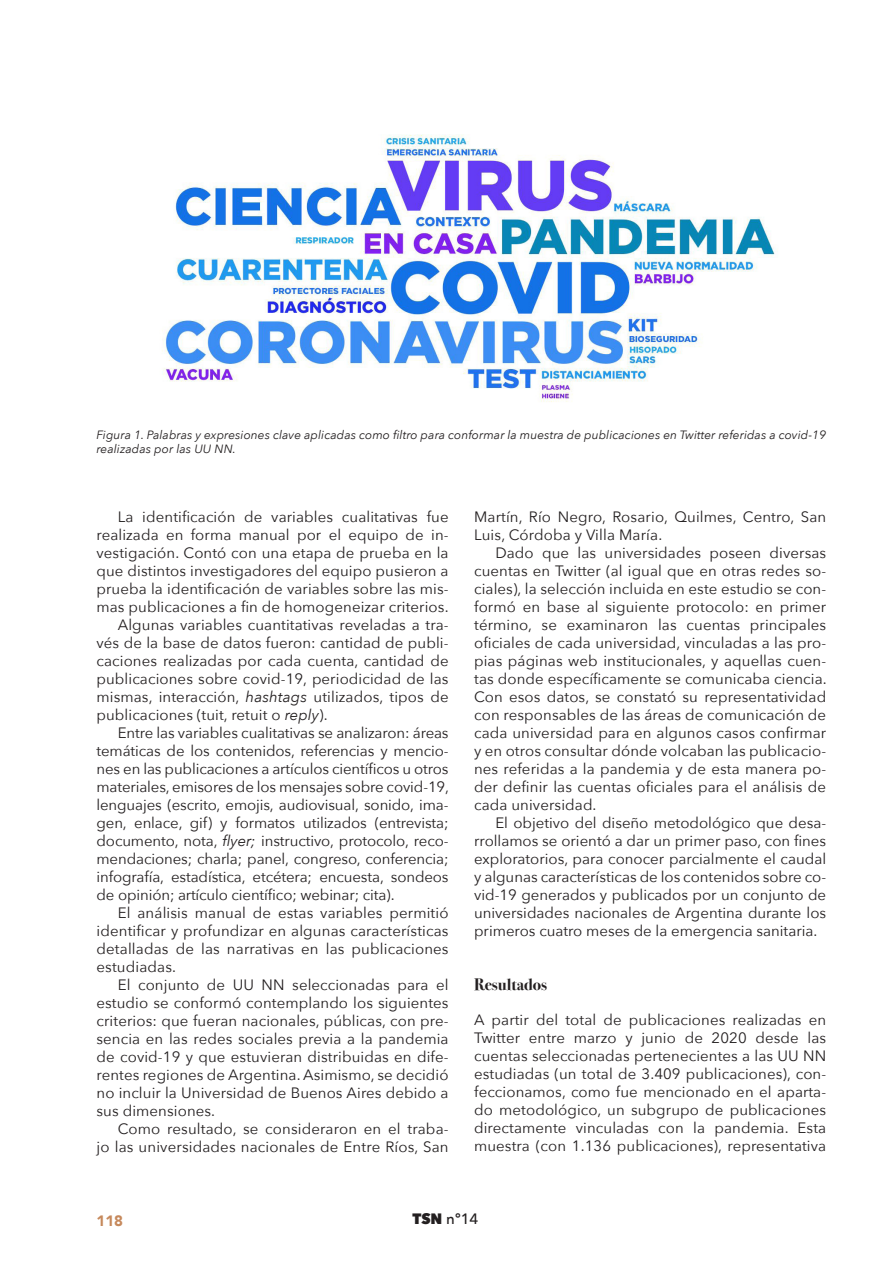
<style>
.page{position:relative;width:893px;height:1263px;background:#fff}
.page>*{position:absolute;margin:0;border:0;box-sizing:border-box;transform-origin:0 0}
.Ladillo{font:700 16.5px "Bodoni Svty Two ITCTT";color:#231f20}
.TEXTO{font:15px/18px "Avenir Next";letter-spacing:.005em;color:#231f20;text-align:justify}
.PRIMER_PARRAFO{font:15px/18px "Avenir Next";letter-spacing:.005em;color:#231f20;text-align:justify}
.t1{font:500 15px "Avenir Next";color:#231f20}
.t2{font:900 15px "Avenir";color:#c6895c}
.pie_foto{font:italic 12px/14.4px "Avenir Next";letter-spacing:.005em;color:#231f20}
.s1{font-style:italic}
.s2{font-weight:800}
</style>
<div class="page">
<img style="left:162px;top:134px;width:616px;height:268px">
<p class="pie_foto" style="left:97px;top:427px;width:731px">Figura 1. Palabras y expresiones clave aplicadas como filtro para conformar la muestra de publicaciones en Twitter referidas a covid-19 realizadas por las UU NN.</p>
<p class="TEXTO" style="left:97px;top:507px;width:354px;text-indent:21px">La identificación de variables cualitativas fue realizada en forma manual por el equipo de in&shy;vestigación. Contó con una etapa de prueba en la que distintos investigadores del equipo pusieron a prueba la identificación de variables sobre las mis&shy;mas publicaciones a fin de homogeneizar criterios.</p>
<p class="TEXTO" style="left:97px;top:615px;width:354px;text-indent:21px">Algunas variables cuantitativas reveladas a tra&shy;vés de la base de datos fueron: cantidad de publi&shy;caciones realizadas por cada cuenta, cantidad de publicaciones sobre covid-19, periodicidad de las mismas, interacción, <span class="s1">hashtags</span> utilizados, tipos de publicaciones (tuit, retuit o <span class="s1">reply</span>).</p>
<p class="TEXTO" style="left:97px;top:723px;width:354px;text-indent:21px">Entre las variables cualitativas se analizaron: áreas temáticas de los contenidos, referencias y mencio&shy;nes en las publicaciones a artículos científicos u otros materiales, emisores de los mensajes sobre covid-19, lenguajes (escrito, emojis, audiovisual, sonido, ima&shy;gen, enlace, gif) y formatos utilizados (entrevista; documento, nota, <span class="s1">flyer;</span> instructivo, protocolo, reco&shy;mendaciones; charla; panel, congreso, conferencia; infografía, estadística, etcétera; encuesta, sondeos de opinión; artículo científico; webinar; cita).</p>
<p class="TEXTO" style="left:97px;top:903px;width:354px;text-indent:21px">El análisis manual de estas variables permitió identificar y profundizar en algunas características detalladas de las narrativas en las publicaciones estudiadas.</p>
<p class="TEXTO" style="left:97px;top:975px;width:354px;text-indent:21px">El conjunto de UU NN seleccionadas para el estudio se conformó contemplando los siguientes criterios: que fueran nacionales, públicas, con pre&shy;sencia en las redes sociales previa a la pandemia de covid-19 y que estuvieran distribuidas en dife&shy;rentes regiones de Argentina. Asimismo, se decidió no incluir la Universidad de Buenos Aires debido a sus dimensiones.</p>
<p class="TEXTO" style="left:97px;top:1119px;width:354px;text-align:right">Como resultado, se consideraron en el traba-<br>jo las universidades nacionales de Entre Ríos, San</p>
<p class="TEXTO" style="left:474px;top:507px;width:354px">Martín, Río Negro, Rosario, Quilmes, Centro, San<br>Luis, Córdoba y Villa María.</p>
<p class="TEXTO" style="left:474px;top:543px;width:354px;text-indent:21px">Dado que las universidades poseen diversas cuentas en Twitter (al igual que en otras redes so&shy;ciales), la selección incluida en este estudio se con&shy;formó en base al siguiente protocolo: en primer término, se examinaron las cuentas principales oficiales de cada universidad, vinculadas a las pro&shy;pias páginas web institucionales, y aquellas cuen&shy;tas donde específicamente se comunicaba ciencia.<br>Con esos datos, se constató su representatividad con responsables de las áreas de comunicación de cada universidad para en algunos casos confirmar y en otros consultar dónde volcaban las publicacio&shy;nes referidas a la pandemia y de esta manera po&shy;der definir las cuentas oficiales para el análisis de cada universidad.</p>
<p class="TEXTO" style="left:474px;top:813px;width:354px;text-indent:21px">El objetivo del diseño metodológico que desa&shy;rrollamos se orientó a dar un primer paso, con fines exploratorios, para conocer parcialmente el caudal y algunas características de los contenidos sobre co&shy;vid-19 generados y publicados por un conjunto de universidades nacionales de Argentina durante los primeros cuatro meses de la emergencia sanitaria.</p>
<p class="Ladillo" style="left:474px;top:971px;width:74px">Resultados</p>
<p class="PRIMER_PARRAFO" style="left:474px;top:1010px;width:354px">A partir del total de publicaciones realizadas en Twitter entre marzo y junio de 2020 desde las cuentas seleccionadas pertenecientes a las UU NN estudiadas (un total de 3.409 publicaciones), con&shy;feccionamos, como fue mencionado en el aparta&shy;do metodológico, un subgrupo de publicaciones directamente vinculadas con la pandemia. Esta muestra (con 1.136 publicaciones), representativa</p>
<p class="t2" style="left:97px;top:1208px;width:28px">118</p>
<p class="t1" style="left:412px;top:1206px;width:68px"><span class="s2">TSN</span> nº14</p>
</div>
